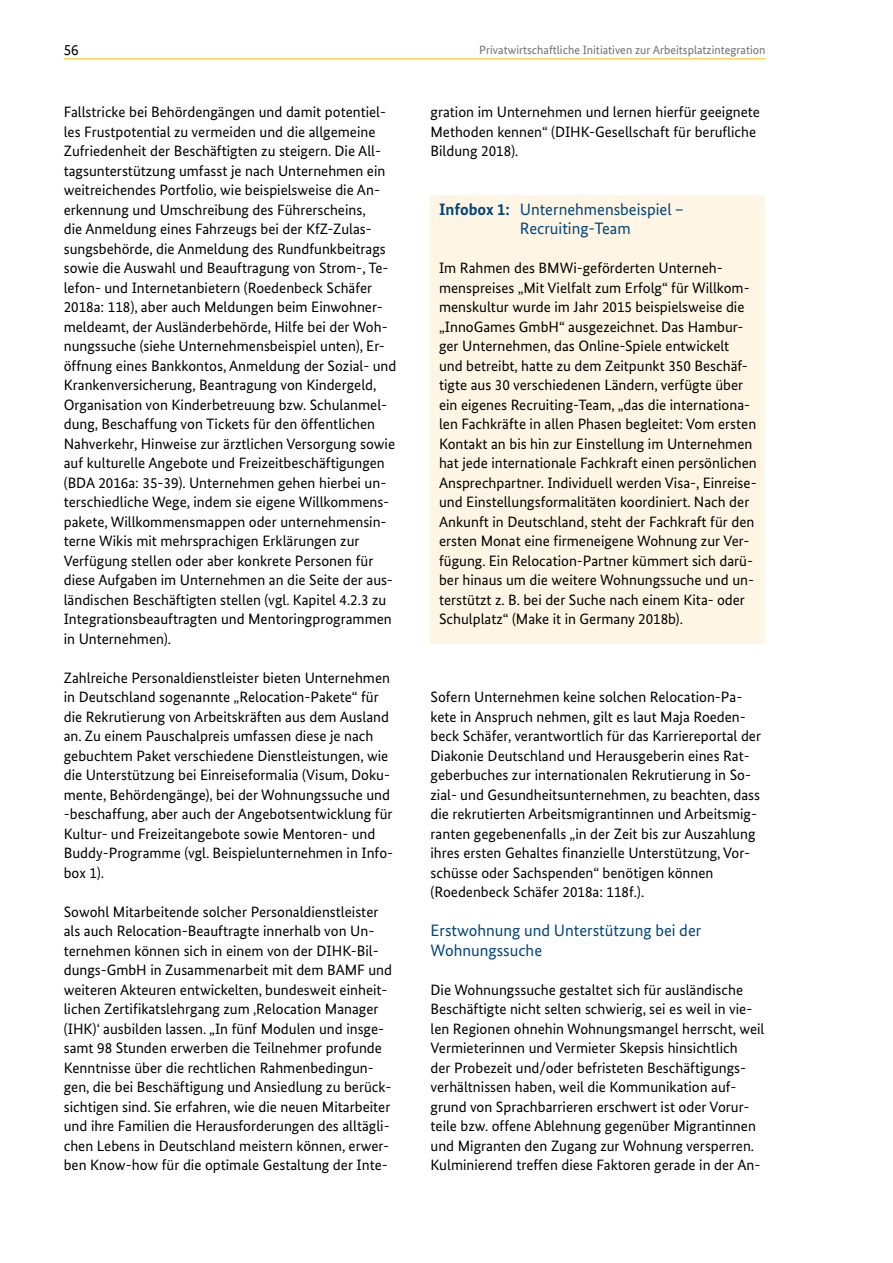
<style>
.page{position:relative;width:893px;height:1263px;background:#fff}
.page>*{position:absolute;margin:0;border:0;box-sizing:border-box;transform-origin:0 0}
.Überschrift_Bold_Bla{font:16.5px/19.5px "Bundes Sans";color:#004579}
.Fließtext_WP{font:15px/19.5px "Bundes Sans";color:#000}
.t1{font:15px "Bundes Sans Office T";color:#000}
.t2{font:12px "Bundes Sans";color:#6d6e71}
.s1{font-weight:700}
</style>
<div class="page">
<hr style="left:64px;top:58px;width:701px;height:1px;background:#febc11">
<div style="left:431px;top:195px;width:334px;height:449px;background:#fff5e4"></div>
<p class="t1" style="left:64px;top:41px;width:16px">56</p>
<p class="t2" style="left:479px;top:43px;width:288px">Privatwirtschaftliche Initiativen zur Arbeitsplatzintegration</p>
<p class="Fließtext_WP" style="left:64px;top:102px;width:334px">Fallstricke bei Behördengängen und damit potentiel&shy;les Frustpotential zu vermeiden und die allgemeine Zufriedenheit der Beschäftigten zu steigern. Die All&shy;tagsunterstützung umfasst je nach Unternehmen ein weitreichendes Portfolio, wie beispielsweise die An&shy;erkennung und Umschreibung des Führerscheins,<br>die Anmeldung eines Fahrzeugs bei der KfZ-Zulas&shy;sungsbehörde, die Anmeldung des Rundfunkbeitrags sowie die Auswahl und Beauftragung von Strom-, Te&shy;lefon- und Internetanbietern (Roedenbeck Schäfer 2018a: 118), aber auch Meldungen beim Einwohner&shy;meldeamt, der Ausländerbehörde, Hilfe bei der Woh&shy;nungssuche (siehe Unternehmensbeispiel unten), Er&shy;öffnung eines Bankkontos, Anmeldung der Sozial- und Krankenversicherung, Beantragung von Kindergeld, Organisation von Kinderbetreuung bzw. Schulanmel&shy;dung, Beschaffung von Tickets für den öffentlichen Nahverkehr, Hinweise zur ärztlichen Versorgung sowie auf kulturelle Angebote und Freizeitbeschäftigungen (BDA 2016a: 35-39). Unternehmen gehen hierbei un&shy;terschiedliche Wege, indem sie eigene Willkommens&shy;pakete, Willkommensmappen oder unternehmensin&shy;terne Wikis mit mehrsprachigen Erklärungen zur Verfügung stellen oder aber konkrete Personen für diese Aufgaben im Unternehmen an die Seite der aus&shy;ländischen Beschäftigten stellen (vgl. Kapitel 4.2.3 zu Integrationsbeauftragten und Mentoringprogrammen in Unternehmen).</p>
<p class="Fließtext_WP" style="left:64px;top:667px;width:331px">Zahlreiche Personaldienstleister bieten Unternehmen in Deutschland sogenannte „Relocation-Pakete“ für die Rekrutierung von Arbeitskräften aus dem Ausland an. Zu einem Pauschalpreis umfassen diese je nach gebuchtem Paket verschiedene Dienstleistungen, wie die Unterstützung bei Einreiseformalia (Visum, Doku&shy;mente, Behördengänge), bei der Wohnungssuche und -beschaffung, aber auch der Angebotsentwicklung für Kultur- und Freizeitangebote sowie Mentoren- und Buddy-Programme (vgl. Beispielunternehmen in Info&shy;box 1).</p>
<p class="Fließtext_WP" style="left:64px;top:901px;width:330px">Sowohl Mitarbeitende solcher Personaldienstleister als auch Relocation-Beauftragte innerhalb von Un&shy;ternehmen können sich in einem von der DIHK-Bil&shy;dungs-GmbH in Zusammenarbeit mit dem BAMF und weiteren Akteuren entwickelten, bundesweit einheit&shy;lichen Zertifikatslehrgang zum ‚Relocation Manager (IHK)‘ ausbilden lassen. „In fünf Modulen und insge&shy;samt 98 Stunden erwerben die Teilnehmer profunde Kenntnisse über die rechtlichen Rahmenbedingun&shy;gen, die bei Beschäftigung und Ansiedlung zu berück&shy;sichtigen sind. Sie erfahren, wie die neuen Mitarbeiter und ihre Familien die Herausforderungen des alltägli&shy;chen Lebens in Deutschland meistern können, erwer&shy;ben Know-how für die optimale Gestaltung der Inte-</p>
<p class="Fließtext_WP" style="left:431px;top:102px;width:331px">gration im Unternehmen und lernen hierfür geeignete<br>Methoden kennen“ (DIHK-Gesellschaft für berufliche<br>Bildung 2018).</p>
<p class="Überschrift_Bold_Bla" style="left:520px;top:199px;width:166px;text-indent:-81px"><span class="s1">Infobox 1:</span> Unternehmensbeispiel –<br>Recruiting-Team</p>
<p class="Fließtext_WP" style="left:439px;top:258px;width:319px">Im Rahmen des BMWi-geförderten Unterneh&shy;menspreises „Mit Vielfalt zum Erfolg“ für Willkom&shy;menskultur wurde im Jahr 2015 beispielsweise die „InnoGames GmbH“ ausgezeichnet. Das Hambur&shy;ger Unternehmen, das Online-Spiele entwickelt<br>und betreibt, hatte zu dem Zeitpunkt 350 Beschäf&shy;tigte aus 30 verschiedenen Ländern, verfügte über ein eigenes Recruiting-Team, „das die internationa&shy;len Fachkräfte in allen Phasen begleitet: Vom ersten Kontakt an bis hin zur Einstellung im Unternehmen hat jede internationale Fachkraft einen persönlichen Ansprechpartner. Individuell werden Visa-, Einreise&shy;und Einstellungsformalitäten koordiniert. Nach der Ankunft in Deutschland, steht der Fachkraft für den ersten Monat eine firmeneigene Wohnung zur Ver&shy;fügung. Ein Relocation-Partner kümmert sich darü&shy;ber hinaus um die weitere Wohnungssuche und un&shy;terstützt z. B. bei der Suche nach einem Kita- oder Schulplatz“ (Make it in Germany 2018b).</p>
<p class="Fließtext_WP" style="left:431px;top:687px;width:332px">Sofern Unternehmen keine solchen Relocation-Pa&shy;kete in Anspruch nehmen, gilt es laut Maja Roeden&shy;beck Schäfer, verantwortlich für das Karriereportal der Diakonie Deutschland und Herausgeberin eines Rat&shy;geberbuches zur internationalen Rekrutierung in So&shy;zial- und Gesundheitsunternehmen, zu beachten, dass die rekrutierten Arbeitsmigrantinnen und Arbeitsmig&shy;ranten gegebenenfalls „in der Zeit bis zur Auszahlung ihres ersten Gehaltes finanzielle Unterstützung, Vor&shy;schüsse oder Sachspenden“ benötigen können (Roedenbeck Schäfer 2018a: 118f.).</p>
<p class="Überschrift_Bold_Bla" style="left:431px;top:920px;width:272px">Erstwohnung und Unterstützung bei der<br>Wohnungssuche</p>
<p class="Fließtext_WP" style="left:431px;top:979px;width:335px">Die Wohnungssuche gestaltet sich für ausländische Beschäftigte nicht selten schwierig, sei es weil in vie&shy;len Regionen ohnehin Wohnungsmangel herrscht, weil Vermieterinnen und Vermieter Skepsis hinsichtlich<br>der Probezeit und/oder befristeten Beschäftigungs&shy;verhältnissen haben, weil die Kommunikation auf&shy;grund von Sprachbarrieren erschwert ist oder Vorur&shy;teile bzw. offene Ablehnung gegenüber Migrantinnen und Migranten den Zugang zur Wohnung versperren.<br>Kulminierend treffen diese Faktoren gerade in der An-</p>
</div>
